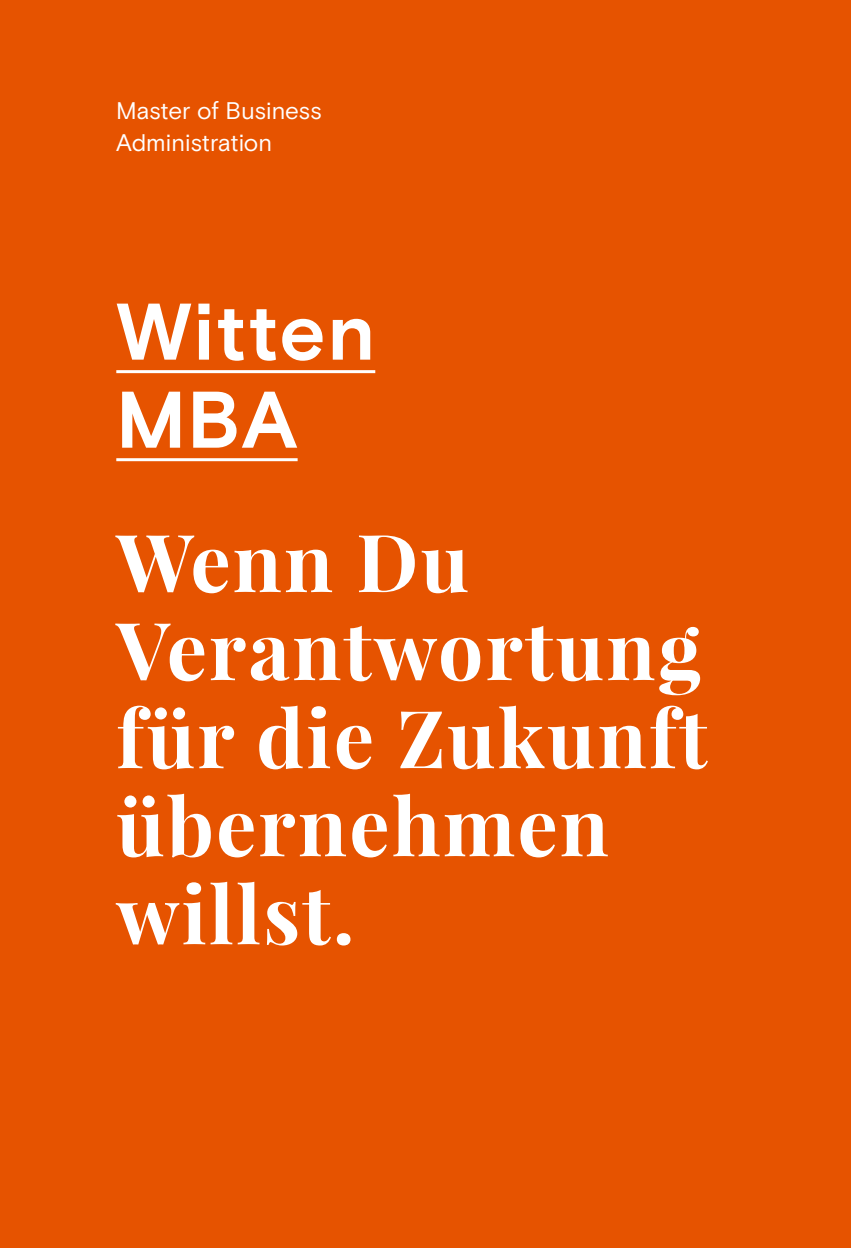
<style>
.page{position:relative;width:851px;height:1248px;background:#fff}
.page>*{position:absolute;margin:0;border:0;box-sizing:border-box;transform-origin:0 0}
.t1{font:700 80px/88px "Playfair Display";letter-spacing:.03em;color:#fff}
.t2{font:700 80px/88px "Basis Grotesque Pro";letter-spacing:.03em;color:#fff}
.t3{font:24px/32px "Basis Grotesque Pro";letter-spacing:-.01em;color:#fff}
</style>
<div class="page">
<div style="left:0;top:0;width:850px;height:1247px;background:#e65300"></div>
<hr style="left:116px;top:370px;width:259px;height:3px;background:#fff">
<hr style="left:116px;top:458px;width:181px;height:3px;background:#fff">
<p class="t3" style="left:116px;top:95px;width:207px">Master of Business<br>Administration</p>
<p class="t2" style="left:116px;top:291px;width:260px">Witten<br>MBA</p>
<p class="t1" style="left:116px;top:517px;width:592px">Wenn Du<br>Verantwortung für die Zukunft übernehmen willst.</p>
</div>
